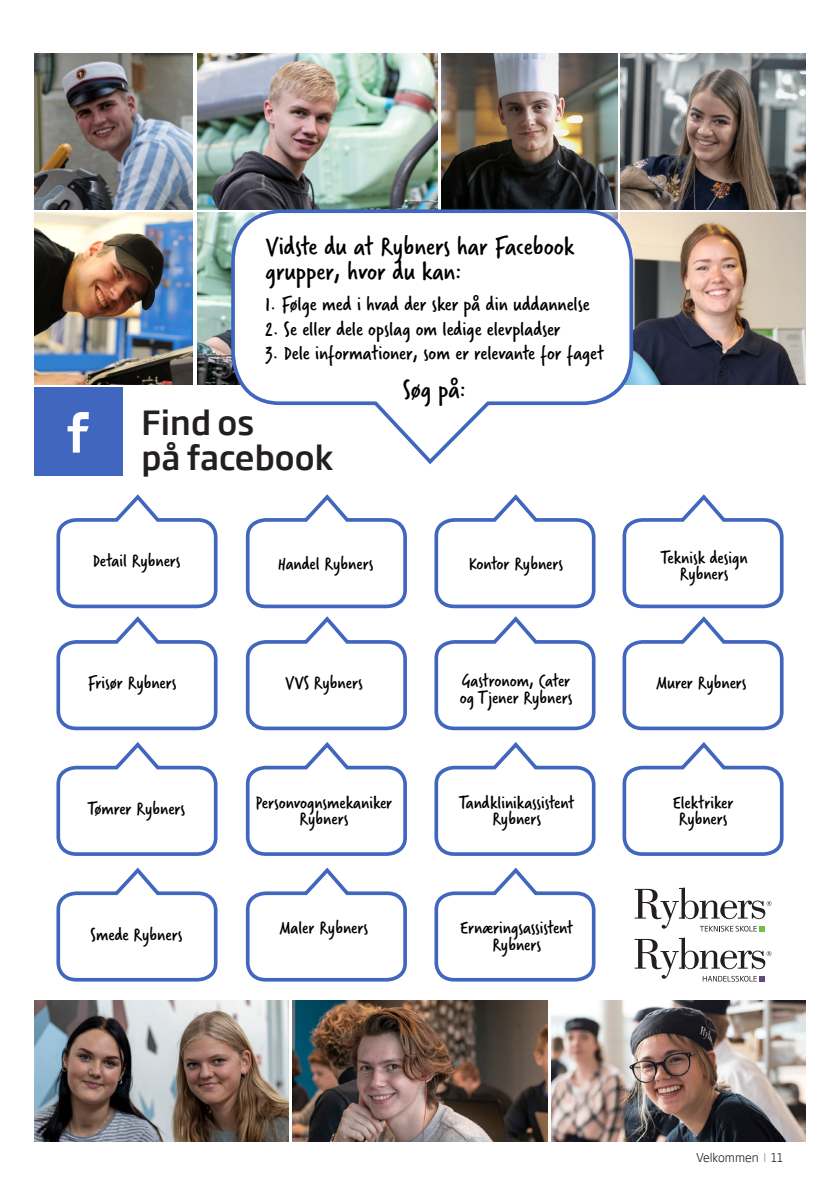
<style>
.page{position:relative;width:840px;height:1191px;background:#fff}
.page>*{position:absolute;margin:0;border:0;box-sizing:border-box;transform-origin:0 0}
.t1{font:500 32.6px/35.6px "Soho Gothic Std";color:#231f20}
.t2{font:27.6px/25.2px "Verveine";color:#000}
.t3{font:21.4px "Verveine";color:#000}
.t4{font:19.4px/16.4px "Verveine";color:#000;text-align:center}
.t5{font:300 12px "Soho Gothic Std";color:#231f20}
.s1{color:#939698}
</style>
<div class="page">
<svg style="left:56px;top:494px;width:162px;height:237px"></svg>
<svg style="left:56px;top:742px;width:162px;height:114px"></svg>
<svg style="left:56px;top:867px;width:162px;height:115px"></svg>
<svg style="left:245px;top:494px;width:162px;height:237px"></svg>
<svg style="left:245px;top:742px;width:162px;height:114px"></svg>
<svg style="left:245px;top:867px;width:162px;height:115px"></svg>
<svg style="left:434px;top:494px;width:162px;height:237px"></svg>
<svg style="left:434px;top:742px;width:162px;height:114px"></svg>
<svg style="left:434px;top:867px;width:162px;height:115px"></svg>
<svg style="left:622px;top:494px;width:162px;height:237px"></svg>
<svg style="left:622px;top:742px;width:162px;height:114px"></svg>
<img style="left:34px;top:213px;width:158px;height:171px">
<img style="left:197px;top:213px;width:32px;height:171px">
<img style="left:634px;top:213px;width:171px;height:171px">
<img style="left:34px;top:1000px;width:254px;height:141px">
<img style="left:293px;top:1000px;width:254px;height:141px">
<img style="left:551px;top:1000px;width:254px;height:141px">
<img style="left:441px;top:53px;width:175px;height:155px">
<img style="left:197px;top:53px;width:240px;height:156px">
<img style="left:620px;top:53px;width:185px;height:156px">
<img style="left:34px;top:53px;width:158px;height:156px">
<svg style="left:634px;top:887px;width:137px;height:44px"></svg>
<svg style="left:634px;top:937px;width:137px;height:44px"></svg>
<div style="left:34px;top:387px;width:88px;height:88px;background:#4066bf"></div>
<svg style="left:67px;top:412px;width:22px;height:40px"></svg>
<svg style="left:229px;top:208px;width:405px;height:257px"></svg>
<p class="t2" style="left:265px;top:233px;width:310px">Vidste du at Rybners har Facebook grupper, hvor du kan:</p>
<p class="t3" style="left:265px;top:289px;width:325px">1. Følge med i hvad der sker på din uddannelse</p>
<p class="t3" style="left:265px;top:314px;width:296px">2. Se eller dele opslag om ledige elevpladser</p>
<p class="t3" style="left:265px;top:338px;width:340px">3. Dele informationer, som er relevante for faget</p>
<p class="t2" style="left:402px;top:377px;width:64px">Søg på:</p>
<p class="t1" style="left:141px;top:405px;width:193px">Find os<br>på facebook</p>
<p class="t4" style="left:93px;top:553px;width:89px">Detail Rybners</p>
<p class="t4" style="left:660px;top:549px;width:89px">Teknisk design<br>Rybners</p>
<p class="t4" style="left:277px;top:555px;width:97px">Handel Rybners</p>
<p class="t4" style="left:468px;top:555px;width:96px">Kontor Rybners</p>
<p class="t4" style="left:459px;top:672px;width:114px;text-align:left">Gastronom, Cater og Tjener Rybners</p>
<p class="t4" style="left:285px;top:674px;width:79px">VVS Rybners</p>
<p class="t4" style="left:88px;top:674px;width:90px">Frisør Rybners</p>
<p class="t4" style="left:656px;top:674px;width:92px">Murer Rybners</p>
<p class="t4" style="left:87px;top:800px;width:99px">Tømrer Rybners</p>
<p class="t4" style="left:90px;top:926px;width:94px">Smede Rybners</p>
<p class="t4" style="left:255px;top:794px;width:138px">Personvognsmekaniker<br>Rybners</p>
<p class="t4" style="left:279px;top:919px;width:90px">Maler Rybners</p>
<p class="t4" style="left:458px;top:794px;width:117px">Tandklinikassistent<br>Rybners</p>
<p class="t4" style="left:460px;top:919px;width:114px">Ernæringsassistent<br>Rybners</p>
<p class="t4" style="left:672px;top:794px;width:62px;text-align:left">Elektriker<br>Rybners</p>
<p class="t5" style="left:695px;top:1150px;width:89px">Velkommen <span class="s1">I</span> 11</p>
</div>
